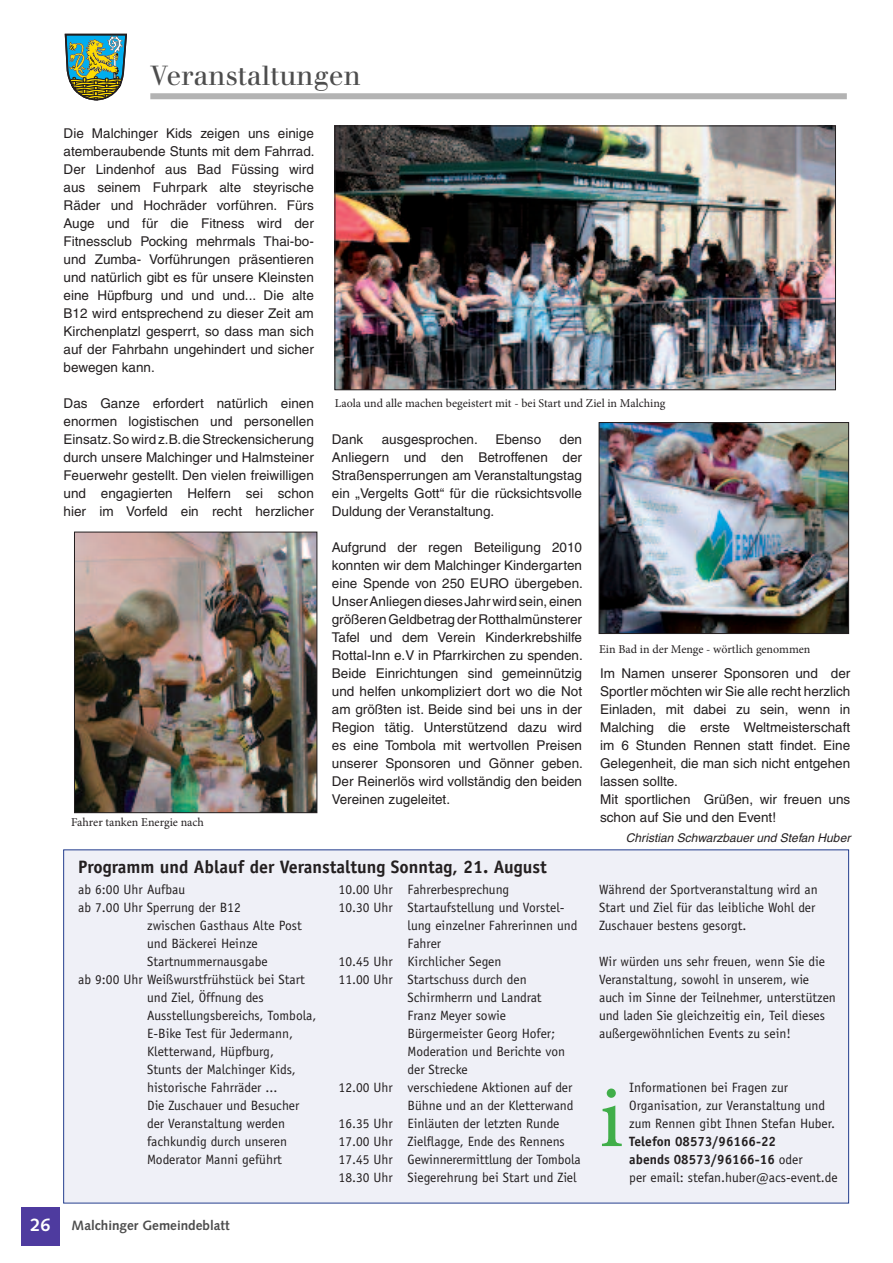
<style>
.page{position:relative;width:893px;height:1263px;background:#fff}
.page>*{position:absolute;margin:0;border:0;box-sizing:border-box;transform-origin:0 0}
.t1{font:90px "Minion Pro Regular+QYSHWO";color:#40ae49}
.t2{font:27px "Walbaum";color:#4d4d4d}
.t3{font:18px "Officina Sans Bold+LVXFBB";color:#231f20}
.t4{font:700 18px "Syntax";color:#fff}
.t5{font:13.5px/18px "Helvetica+ZEGTMU";color:#231f20;text-align:justify}
.t6{font:13.5px/18px "Officina Sans Book+QOFNXP";color:#231f20}
.t7{font:13.5px/18px "Officina Sans Bold+LVXFBB";color:#231f20}
.t8{font:700 13.5px "Syntax";color:#4d4d4d}
.t9{font:12px "Minion Pro Regular+QYSHWO";color:#231f20}
.t10{font:12px "Helvetica Oblique+WSSOIP";color:#231f20}
.s1{font-family:"Officina Sans Book+QOFNXP"}
</style>
<div class="page">
<svg style="left:64px;top:33px;width:63px;height:67px;background:#779c7f"></svg>
<div style="left:150px;top:93px;width:697px;height:6px;background:#b3b3b3"></div>
<div style="left:21px;top:1208px;width:39px;height:38px;background:#4e3b9f"></div>
<img style="left:76px;top:534px;width:239px;height:277px">
<div style="left:74px;top:532px;width:243px;height:281px;border:1px solid #231f20"></div>
<div style="left:64px;top:850px;width:785px;height:353px;background:#eff0f7"></div>
<img style="left:337px;top:128px;width:497px;height:260px">
<div style="left:335px;top:126px;width:501px;height:264px;border:1px solid #231f20"></div>
<img style="left:601px;top:424px;width:246px;height:208px">
<div style="left:599px;top:422px;width:250px;height:212px;border:1px solid #231f20"></div>
<h2 class="t2" style="left:150px;top:65px;width:212px">Veranstaltungen</h2>
<h3 class="t4" style="left:30px;top:1218px;width:22px">26</h3>
<p class="t5" style="left:64px;top:126px;width:253px">Die Malchinger Kids zeigen uns einige atemberaubende Stunts mit dem Fahrrad.<br>Der Lindenhof aus Bad Füssing wird aus seinem Fuhrpark alte steyrische Räder und Hochräder vorführen. Fürs Auge und für die Fitness wird der Fitnessclub Pocking mehrmals Thai-bo&shy;und Zumba- Vorführungen präsentieren und natürlich gibt es für unsere Kleinsten eine Hüpfburg und und und... Die alte B12 wird entsprechend zu dieser Zeit am Kirchenplatzl gesperrt, so dass man sich auf der Fahrbahn ungehindert und sicher bewegen kann.</p>
<p class="t5" style="left:64px;top:396px;width:252px">Das Ganze erfordert natürlich einen enormen logistischen und personellen Einsatz. So wird z.B. die Streckensicherung durch unsere Malchinger und Halmsteiner Feuerwehr gestellt. Den vielen freiwilligen und engagierten Helfern sei schon hier im Vorfeld ein recht herzlicher</p>
<p class="t9" style="left:71px;top:817px;width:134px">Fahrer tanken Energie nach</p>
<p class="t9" style="left:335px;top:398px;width:332px">Laola und alle machen begeistert mit - bei Start und Ziel in Malching</p>
<p class="t5" style="left:332px;top:432px;width:252px;text-indent:228px">den Anliegern und den Betroffenen der Straßensperrungen am Veranstaltungstag ein „Vergelts Gott“ für die rücksichtsvolle Duldung der Veranstaltung.</p>
<p class="t5" style="left:332px;top:540px;width:253px">Aufgrund der regen Beteiligung 2010 konnten wir dem Malchinger Kindergarten eine Spende von 250 EURO übergeben.<br>Unser Anliegen dieses Jahr wird sein, einen größeren Geldbetrag der Rotthalmünsterer Tafel und dem Verein Kinderkrebshilfe Rottal-Inn e.V in Pfarrkirchen zu spenden.<br>Beide Einrichtungen sind gemeinnützig und helfen unkompliziert dort wo die Not am größten ist. Beide sind bei uns in der Region tätig. Unterstützend dazu wird es eine Tombola mit wertvollen Preisen unserer Sponsoren und Gönner geben.<br>Der Reinerlös wird vollständig den beiden Vereinen zugeleitet.</p>
<p class="t5" style="left:332px;top:432px;width:33px">Dank</p>
<p class="t5" style="left:382px;top:432px;width:98px">ausgesprochen.</p>
<p class="t5" style="left:495px;top:432px;width:47px">Ebenso</p>
<p class="t9" style="left:599px;top:645px;width:213px">Ein Bad in der Menge - wörtlich genommen</p>
<p class="t5" style="left:600px;top:666px;width:252px;text-align:left">Im Namen unserer Sponsoren und der Sportler möchten wir Sie alle recht herzlich Einladen, mit dabei zu sein, wenn in Malching die erste Weltmeisterschaft im 6 Stunden Rennen statt findet. Eine Gelegenheit, die man sich nicht entgehen lassen sollte.<br>Mit sportlichen Grüßen, wir freuen uns schon auf Sie und den Event!</p>
<p class="t10" style="left:626px;top:833px;width:226px">Christian Schwarzbauer und Stefan Huber</p>
<h3 class="t3" style="left:78px;top:860px;width:470px">Programm und Ablauf der Veranstaltung Sonntag, 21. August</h3>
<p class="t6" style="left:78px;top:882px;width:109px">ab 6:00 Uhr Aufbau</p>
<p class="t6" style="left:78px;top:900px;width:164px">ab 7.00 Uhr Sperrung der B12</p>
<p class="t6" style="left:147px;top:918px;width:156px">zwischen Gasthaus Alte Post</p>
<p class="t6" style="left:147px;top:936px;width:112px">und Bäckerei Heinze</p>
<p class="t6" style="left:147px;top:954px;width:122px">Startnummernausgabe</p>
<p class="t6" style="left:78px;top:972px;width:228px">ab 9:00 Uhr Weißwurstfrühstück bei Start</p>
<p class="t6" style="left:147px;top:990px;width:118px">und Ziel, Öffnung des</p>
<p class="t6" style="left:147px;top:1008px;width:171px">Ausstellungsbereichs, Tombola,</p>
<p class="t6" style="left:147px;top:1026px;width:147px">E-Bike Test für Jedermann,</p>
<p class="t6" style="left:147px;top:1044px;width:128px">Kletterwand, Hüpfburg,</p>
<p class="t6" style="left:147px;top:1062px;width:150px">Stunts der Malchinger Kids,</p>
<p class="t6" style="left:147px;top:1080px;width:132px">historische Fahrräder ...</p>
<p class="t6" style="left:147px;top:1098px;width:154px">Die Zuschauer und Besucher</p>
<p class="t6" style="left:147px;top:1116px;width:139px">der Veranstaltung werden</p>
<p class="t6" style="left:147px;top:1134px;width:141px">fachkundig durch unseren</p>
<p class="t6" style="left:147px;top:1152px;width:136px">Moderator Manni geführt</p>
<p class="t8" style="left:72px;top:1220px;width:159px">Malchinger Gemeindeblatt</p>
<p class="t6" style="left:339px;top:882px;width:172px">10.00 Uhr Fahrerbesprechung</p>
<p class="t6" style="left:339px;top:900px;width:228px">10.30 Uhr Startaufstellung und Vorstel-</p>
<p class="t6" style="left:408px;top:918px;width:171px">lung einzelner Fahrerinnen und</p>
<p class="t6" style="left:408px;top:936px;width:35px">Fahrer</p>
<p class="t6" style="left:339px;top:954px;width:164px">10.45 Uhr Kirchlicher Segen</p>
<p class="t6" style="left:339px;top:972px;width:190px">11.00 Uhr Startschuss durch den</p>
<p class="t6" style="left:408px;top:990px;width:136px">Schirmherrn und Landrat</p>
<p class="t6" style="left:408px;top:1008px;width:100px">Franz Meyer sowie</p>
<p class="t6" style="left:408px;top:1026px;width:149px">Bürgermeister Georg Hofer;</p>
<p class="t6" style="left:408px;top:1044px;width:159px">Moderation und Berichte von</p>
<p class="t6" style="left:408px;top:1062px;width:62px">der Strecke</p>
<p class="t6" style="left:339px;top:1080px;width:235px">12.00 Uhr verschiedene Aktionen auf der</p>
<p class="t6" style="left:408px;top:1098px;width:167px">Bühne und an der Kletterwand</p>
<p class="t6" style="left:339px;top:1116px;width:222px">16.35 Uhr Einläuten der letzten Runde</p>
<p class="t6" style="left:339px;top:1134px;width:228px">17.00 Uhr Zielflagge, Ende des Rennens</p>
<p class="t6" style="left:339px;top:1152px;width:244px">17.45 Uhr Gewinnerermittlung der Tombola</p>
<p class="t6" style="left:339px;top:1170px;width:240px">18.30 Uhr Siegerehrung bei Start und Ziel</p>
<p class="t6" style="left:599px;top:882px;width:220px">Während der Sportveranstaltung wird an<br>Start und Ziel für das leibliche Wohl der<br>Zuschauer bestens gesorgt.</p>
<p class="t6" style="left:599px;top:954px;width:238px">Wir würden uns sehr freuen, wenn Sie die Veranstaltung, sowohl in unserem, wie auch im Sinne der Teilnehmer, unterstützen und laden Sie gleichzeitig ein, Teil dieses außergewöhnlichen Events zu sein!</p>
<p class="t6" style="left:629px;top:1080px;width:207px">Informationen bei Fragen zur<br>Organisation, zur Veranstaltung und zum Rennen gibt Ihnen Stefan Huber.</p>
<p class="t7" style="left:629px;top:1134px;width:175px">Telefon 08573/96166-22 abends 08573/96166-16 <span class="s1">oder</span></p>
<p class="t6" style="left:629px;top:1170px;width:210px">per email: stefan.huber@acs-event.de</p>
<h1 class="t1" style="left:599px;top:1083px;width:26px">i</h1>
</div>
